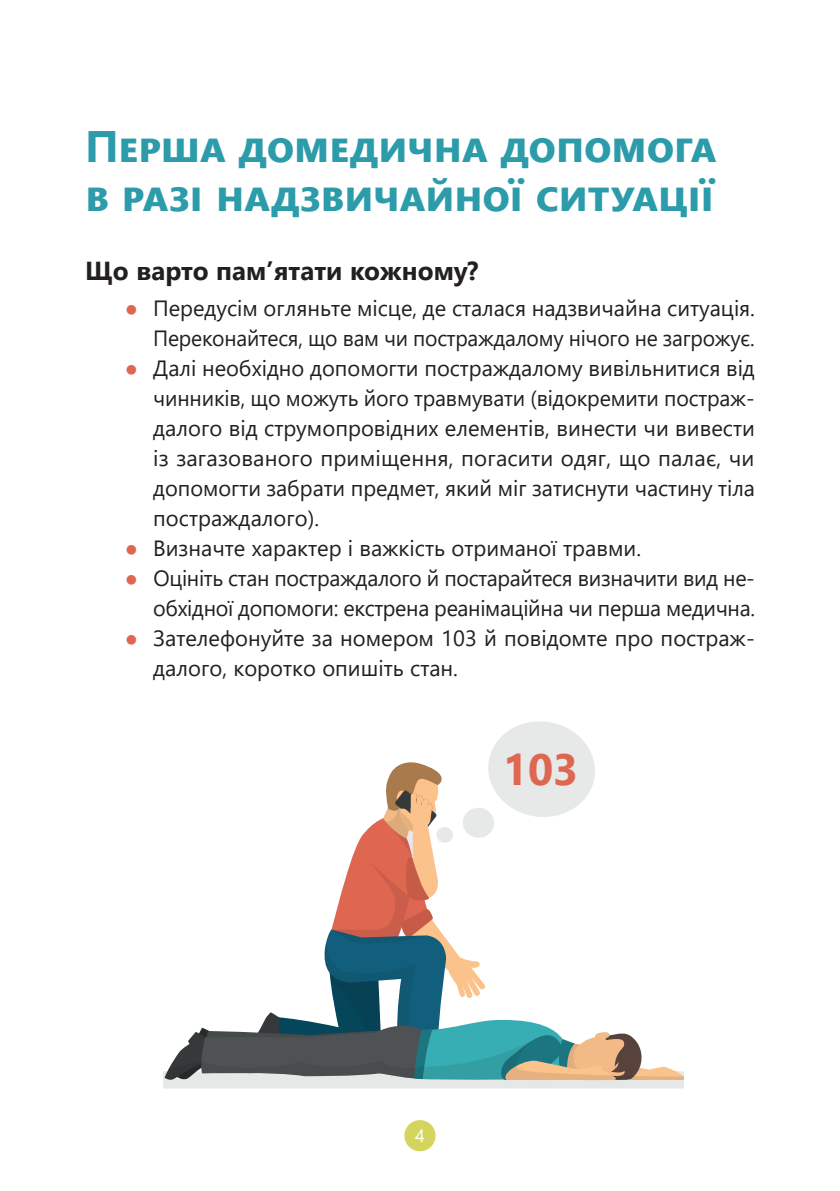
<style>
.page{position:relative;width:840px;height:1191px;background:#fff}
.page>*{position:absolute;margin:0;border:0;box-sizing:border-box;transform-origin:0 0}
.t1{font:700 44px/48px "Segoe UI";letter-spacing:.015em;color:#2c9baa}
.t2{font:700 43.8px "Segoe UI";color:#df6650}
.t3{font:700 26px "Segoe UI";color:#231f20}
.t4{font:22px/30px "Segoe UI";color:#231f20;text-align:right}
.t5{font:18px "Segoe UI";color:#fff}
.s1{color:#df6650}
</style>
<div class="page">
<div style="left:404px;top:1120px;width:31px;height:31px;background:#d4d55c;border-radius:50%"></div>
<svg style="left:163px;top:721px;width:520px;height:367px"></svg>
<h1 class="t1" style="left:85px;top:119px;width:630px">Перша домедична допомога в разі надзвичайної ситуації</h1>
<p class="t3" style="left:85px;top:246px;width:394px">Що варто пам’ятати кожному?</p>
<p class="t4" style="left:125px;top:291px;width:631px"><span class="s1">●</span> Передусім огляньте місце, де сталася надзвичайна ситуація.<br>Переконайтеся, що вам чи постраждалому нічого не загрожує.</p>
<p class="t4" style="left:153px;top:351px;width:603px;text-align:justify;text-indent:-28px"><span class="s1">●</span> Далі необхідно допомогти постраждалому вивільнитися від чинників, що можуть його травмувати (відокремити постраж&shy;далого від струмопровідних елементів, винести чи вивести із загазованого приміщення, погасити одяг, що палає, чи допомогти забрати предмет, який міг затиснути частину тіла постраждалого).</p>
<p class="t4" style="left:125px;top:531px;width:517px"><span class="s1">●</span> Визначте характер і важкість отриманої травми.</p>
<p class="t4" style="left:125px;top:561px;width:631px"><span class="s1">●</span> Оцініть стан постраждалого й постарайтеся визначити вид не&shy;обхідної допомоги: екстрена реанімаційна чи перша медична.</p>
<p class="t4" style="left:153px;top:621px;width:602px;text-align:left;text-indent:-28px"><span class="s1">●</span> Зателефонуйте за номером 103 й повідомте про постраж&shy;далого, коротко опишіть стан.</p>
<h2 class="t2" style="left:502px;top:728px;width:77px">103</h2>
<p class="t5" style="left:415px;top:1118px;width:11px">4</p>
</div>
